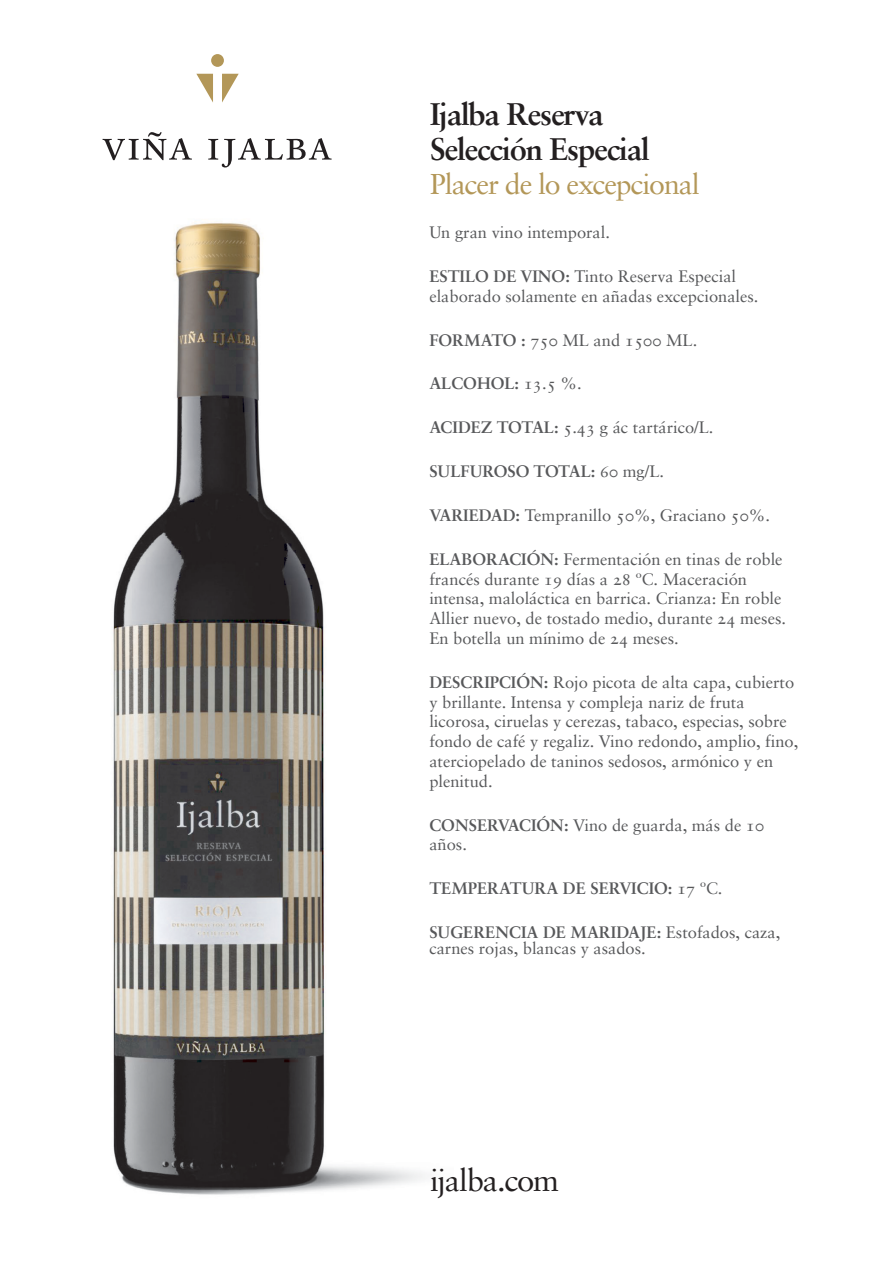
<style>
.page{position:relative;width:893px;height:1263px;background:#fff}
.page>*{position:absolute;margin:0;border:0;box-sizing:border-box;transform-origin:0 0}
.t1{font:31.05px/34.3px "Sabon Bold Os F";letter-spacing:-.04em;color:#231f20}
.t2{font:31.05px "Sabon Roman Os F";letter-spacing:-.04em;color:#231f20}
.t3{font:28.5px "Sabon Roman Os F";letter-spacing:-.035em;color:#b39758}
.t4{font:16.5px/19.8px "Sabon Roman Os F";color:#57585a}
.t5{font:16.5px "Sabon Bold Os F";color:#57585a}
.s1{font-family:"Sabon Bold Os F"}
.s2{font-family:"Sabon Roman Os F"}
</style>
<div class="page">
<img style="left:113px;top:223px;width:312px;height:972px">
<svg style="left:103px;top:132px;width:89px;height:28px"></svg>
<svg style="left:208px;top:138px;width:124px;height:29px"></svg>
<svg style="left:196px;top:74px;width:17px;height:29px"></svg>
<svg style="left:222px;top:74px;width:17px;height:29px"></svg>
<div style="left:211px;top:54px;width:13px;height:13px;background:#b39758;border-radius:50%"></div>
<h1 class="t1" style="left:430px;top:100px;width:221px">Ijalba Reserva<br>Selección Especial</h1>
<h2 class="t3" style="left:430px;top:172px;width:271px">Placer de lo excepcional</h2>
<p class="t4" style="left:429px;top:224px;width:182px">Un gran vino intemporal.</p>
<p class="t4" style="left:429px;top:268px;width:331px"><span class="s1">ESTILO DE VINO:</span> Tinto Reserva Especial elaborado solamente en añadas excepcionales.</p>
<p class="t4" style="left:429px;top:331px;width:269px"><span class="s1">FORMATO :</span> 750 ML and 1500 ML.</p>
<p class="t5" style="left:429px;top:377px;width:154px">ALCOHOL: <span class="s2">13.5 %.</span></p>
<p class="t4" style="left:429px;top:419px;width:286px"><span class="s1">ACIDEZ TOTAL:</span> 5.43 g ác tartárico/L.</p>
<p class="t5" style="left:429px;top:464px;width:236px">SULFUROSO TOTAL: <span class="s2">60 mg/L.</span></p>
<p class="t4" style="left:429px;top:506px;width:342px"><span class="s1">VARIEDAD:</span> Tempranillo 50%, Graciano 50%.</p>
<p class="t4" style="left:429px;top:550px;width:358px"><span class="s1">ELABORACIÓN:</span> Fermentación en tinas de roble francés durante 19 días a 28 ºC. Maceración intensa, maloláctica en barrica. Crianza: En roble Allier nuevo, de tostado medio, durante 24 meses.<br>En botella un mínimo de 24 meses.</p>
<p class="t4" style="left:429px;top:673px;width:370px"><span class="s1">DESCRIPCIÓN:</span> Rojo picota de alta capa, cubierto y brillante. Intensa y compleja nariz de fruta licorosa, ciruelas y cerezas, tabaco, especias, sobre fondo de café y regaliz. Vino redondo, amplio, fino, aterciopelado de taninos sedosos, armónico y en plenitud.</p>
<p class="t4" style="left:429px;top:816px;width:336px"><span class="s1">CONSERVACIÓN:</span> Vino de guarda, más de 10 años.</p>
<p class="t5" style="left:429px;top:881px;width:295px">TEMPERATURA DE SERVICIO: <span class="s2">17 ºC.</span></p>
<p class="t5" style="left:429px;top:925px;width:353px">SUGERENCIA DE MARIDAJE: <span class="s2">Estofados, caza,</span></p>
<p class="t4" style="left:429px;top:940px;width:218px">carnes rojas, blancas y asados.</p>
<h1 class="t2" style="left:430px;top:1166px;width:131px">ijalba.com</h1>
</div>
